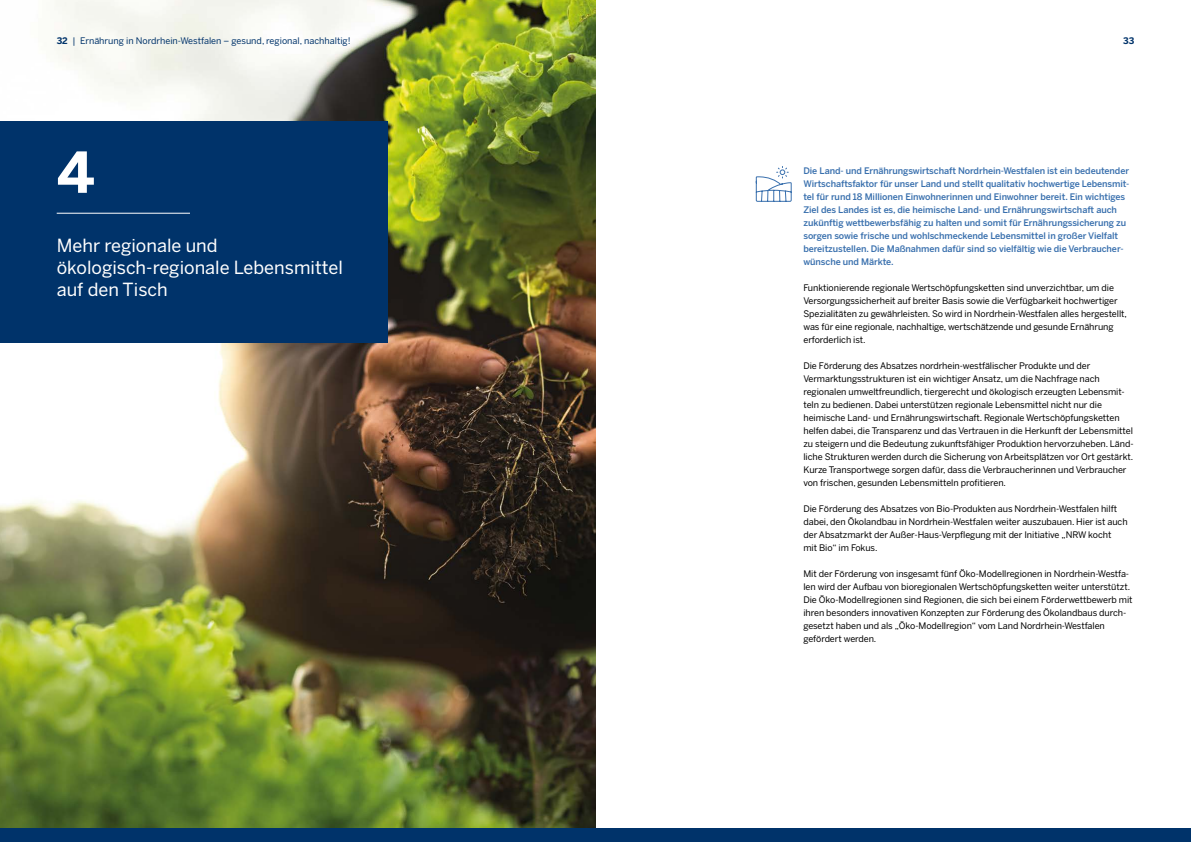
<style>
.page{position:relative;width:1191px;height:842px;background:#fff}
.page>*{position:absolute;margin:0;border:0;box-sizing:border-box;transform-origin:0 0}
.t1{font:700 56px "Benton Sans";color:#fff}
.t2{font:18px/22px "Benton Sans";color:#fff}
.Fließtext_9_13pt{font:9px/13px "Benton Sans";letter-spacing:-.01em;color:#000}
.Fließtext_9_13pt-2{font:500 9px/13px "Benton Sans";letter-spacing:-.01em;color:#386fad}
.t3{font:9px "Benton Sans";color:#00336a}
.t4{font:700 9px "Benton Sans";color:#00336a}
.s1{font-weight:700}
</style>
<div class="page">
<img style="left:0;top:0;width:595px;height:829px">
<div style="left:0;top:829px;width:1191px;height:13px;background:#00336a"></div>
<div style="left:0;top:122px;width:387px;height:221px;background:#00336a"></div>
<hr style="left:57px;top:213px;width:133px;height:1px;background:#fff">
<svg style="left:755px;top:166px;width:37px;height:36px"></svg>
<p class="t3" style="left:57px;top:35px;width:295px"><span class="s1">32</span> | Ernährung in Nordrhein-Westfalen – gesund, regional, nachhaltig!</p>
<p class="t4" style="left:1123px;top:35px;width:13px">33</p>
<p class="t1" style="left:57px;top:139px;width:39px">4</p>
<p class="t2" style="left:57px;top:234px;width:288px">Mehr regionale und ökologisch-regionale Lebensmittel auf den Tisch</p>
<p class="Fließtext_9_13pt-2" style="left:803px;top:164px;width:327px">Die Land- und Ernährungswirtschaft Nordrhein-Westfalen ist ein bedeutender Wirtschaftsfaktor für unser Land und stellt qualitativ hochwertige Lebensmit&shy;tel für rund 18 Millionen Einwohnerinnen und Einwohner bereit. Ein wichtiges Ziel des Landes ist es, die heimische Land- und Ernährungswirtschaft auch zukünftig wettbewerbsfähig zu halten und somit für Ernährungssicherung zu sorgen sowie frische und wohlschmeckende Lebensmittel in großer Vielfalt bereitzustellen. Die Maßnahmen dafür sind so vielfältig wie die Verbraucher&shy;wünsche und Märkte.</p>
<p class="Fließtext_9_13pt" style="left:803px;top:281px;width:325px">Funktionierende regionale Wertschöpfungsketten sind unverzichtbar, um die Versorgungssicherheit auf breiter Basis sowie die Verfügbarkeit hochwertiger Spezialitäten zu gewährleisten. So wird in Nordrhein-Westfalen alles hergestellt, was für eine regionale, nachhaltige, wertschätzende und gesunde Ernährung erforderlich ist.</p>
<p class="Fließtext_9_13pt" style="left:803px;top:359px;width:332px">Die Förderung des Absatzes nordrhein-westfälischer Produkte und der Vermarktungsstrukturen ist ein wichtiger Ansatz, um die Nachfrage nach regionalen umweltfreundlich, tiergerecht und ökologisch erzeugten Lebensmit&shy;teln zu bedienen. Dabei unterstützen regionale Lebensmittel nicht nur die heimische Land- und Ernährungswirtschaft. Regionale Wertschöpfungsketten helfen dabei, die Transparenz und das Vertrauen in die Herkunft der Lebensmittel zu steigern und die Bedeutung zukunftsfähiger Produktion hervorzuheben. Länd&shy;liche Strukturen werden durch die Sicherung von Arbeitsplätzen vor Ort gestärkt.<br>Kurze Transportwege sorgen dafür, dass die Verbraucherinnen und Verbraucher von frischen, gesunden Lebensmitteln profitieren.</p>
<p class="Fließtext_9_13pt" style="left:803px;top:502px;width:326px">Die Förderung des Absatzes von Bio-Produkten aus Nordrhein-Westfalen hilft dabei, den Ökolandbau in Nordrhein-Westfalen weiter auszubauen. Hier ist auch der Absatzmarkt der Außer-Haus-Verpflegung mit der Initiative „NRW kocht<br>mit Bio“ im Fokus.</p>
<p class="Fließtext_9_13pt" style="left:803px;top:567px;width:331px">Mit der Förderung von insgesamt fünf Öko-Modellregionen in Nordrhein-Westfa&shy;len wird der Aufbau von bioregionalen Wertschöpfungsketten weiter unterstützt.<br>Die Öko-Modellregionen sind Regionen, die sich bei einem Förderwettbewerb mit ihren besonders innovativen Konzepten zur Förderung des Ökolandbaus durch&shy;gesetzt haben und als „Öko-Modellregion“ vom Land Nordrhein-Westfalen gefördert werden.</p>
</div>
